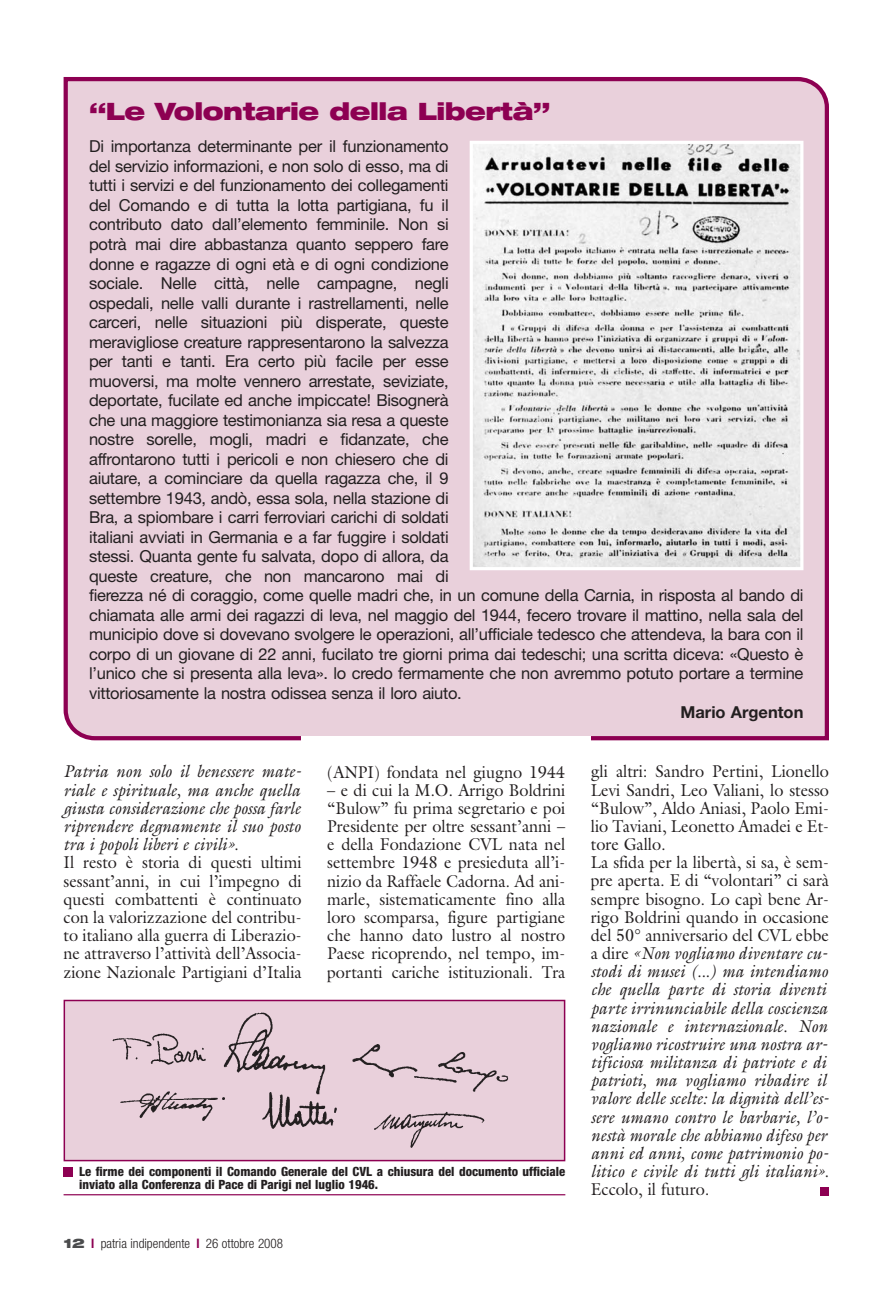
<style>
.page{position:relative;width:893px;height:1297px;background:#fff}
.page>*{position:absolute;margin:0;border:0;box-sizing:border-box;transform-origin:0 0}
.t1{font:900 expanded 24px "Helvetica Neue";letter-spacing:-.02em;color:#8d0052}
.t2{font:italic 17.25px/18.1px "Galliard";color:#231f20;text-align:justify;scale:.94 1}
.t3{font:17.25px/18.1px "Galliard";color:#231f20;text-align:justify;scale:.94 1}
.t4{font:16.5px/19.5px "Helvetica Neue";letter-spacing:-.015em;color:#231f20}
.t5{font:700 16.5px "Helvetica Neue";color:#231f20}
.t6{font:300 condensed 13.2px "Helvetica Neue";color:#231f20}
.t7{font:800 condensed 12.75px/12.8px "Helvetica Neue";color:#231f20}
.s1{font-weight:900;font-stretch:expanded;color:#4b4c4d}
.s2{font-weight:700;color:#8d0052}
.s3{font-style:normal}
</style>
<div class="page">
<div style="left:820px;top:1187px;width:9px;height:8px;background:#8d0052"></div>
<div style="left:64px;top:77px;width:765px;height:663px;background:#e9d0db"></div>
<hr style="left:302px;top:736px;width:289px;height:4px;background:#fff">
<img style="left:474px;top:145px;width:325px;height:421px">
<div style="left:470px;top:141px;width:333px;height:429px;border:3px solid #fff"></div>
<img style="left:67px;top:1003px;width:495px;height:155px">
<div style="left:64px;top:1000px;width:501px;height:161px;border:2px solid #8d0052"></div>
<hr style="left:64px;top:1194px;width:501px;height:1px;background:#8d0052">
<div style="left:64px;top:1167px;width:9px;height:9px;background:#8d0052"></div>
<h1 class="t1" style="left:89px;top:102px;width:463px">“Le Volontarie della Libertà”</h1>
<p class="t4" style="left:89px;top:138px;width:716px">Di importanza determinante per il funzionamento<br>del servizio informazioni, e non solo di esso, ma di<br>tutti i servizi e del funzionamento dei collegamenti<br>del Comando e di tutta la lotta partigiana, fu il<br>contributo dato dall’elemento femminile. Non si<br>potrà mai dire abbastanza quanto seppero fare<br>donne e ragazze di ogni età e di ogni condizione<br>sociale. Nelle città, nelle campagne, negli<br>ospedali, nelle valli durante i rastrellamenti, nelle<br>carceri, nelle situazioni più disperate, queste<br>meravigliose creature rappresentarono la salvezza<br>per tanti e tanti. Era certo più facile per esse<br>muoversi, ma molte vennero arrestate, seviziate,<br>deportate, fucilate ed anche impiccate! Bisognerà<br>che una maggiore testimonianza sia resa a queste<br>nostre sorelle, mogli, madri e fidanzate, che<br>affrontarono tutti i pericoli e non chiesero che di<br>aiutare, a cominciare da quella ragazza che, il 9<br>settembre 1943, andò, essa sola, nella stazione di<br>Bra, a spiombare i carri ferroviari carichi di soldati<br>italiani avviati in Germania e a far fuggire i soldati<br>stessi. Quanta gente fu salvata, dopo di allora, da<br>queste creature, che non mancarono mai di<br>fierezza né di coraggio, come quelle madri che, in un comune della Carnia, in risposta al bando di chiamata alle armi dei ragazzi di leva, nel maggio del 1944, fecero trovare il mattino, nella sala del municipio dove si dovevano svolgere le operazioni, all’ufficiale tedesco che attendeva, la bara con il corpo di un giovane di 22 anni, fucilato tre giorni prima dai tedeschi; una scritta diceva: «Questo è l’unico che si presenta alla leva». lo credo fermamente che non avremmo potuto portare a termine vittoriosamente la nostra odissea senza il loro aiuto.</p>
<p class="t5" style="left:680px;top:706px;width:124px">Mario Argenton</p>
<p class="t2" style="left:64px;top:764px;width:254px">Patria non solo il benessere mate&shy;riale e spirituale, ma anche quella giusta considerazione che possa farle riprendere degnamente il suo posto tra i popoli liberi e civili».</p>
<p class="t3" style="left:64px;top:855px;width:255px">Il resto è storia di questi ultimi sessant’anni, in cui l’impegno di questi combattenti è continuato con la valorizzazione del contribu&shy;to italiano alla guerra di Liberazio&shy;ne attraverso l’attività dell’Associa&shy;zione Nazionale Partigiani d’Italia</p>
<p class="t3" style="left:327px;top:764px;width:255px">(ANPI) fondata nel giugno 1944</p>
<p class="t3" style="left:327px;top:782px;width:255px">– e di cui la M.O. Arrigo Boldrini “Bulow” fu prima segretario e poi Presidente per oltre sessant’anni – e della Fondazione CVL nata nel settembre 1948 e presieduta all’i&shy;nizio da Raffaele Cadorna. Ad ani&shy;marle, sistematicamente fino alla loro scomparsa, figure partigiane che hanno dato lustro al nostro Paese ricoprendo, nel tempo, im&shy;portanti cariche istituzionali. Tra</p>
<p class="t7" style="left:79px;top:1166px;width:488px">Le firme dei componenti il Comando Generale del CVL a chiusura del documento ufficiale inviato alla Conferenza di Pace di Parigi nel luglio 1946.</p>
<p class="t6" style="left:64px;top:1238px;width:221px"><span class="s1">12</span> <span class="s2">l</span> patria indipendente <span class="s2">l</span> 26 ottobre 2008</p>
<p class="t2" style="left:591px;top:764px;width:255px;text-align:left"><span class="s3">gli altri: Sandro Pertini, Lionello Levi Sandri, Leo Valiani, lo stesso “Bulow”, Aldo Aniasi, Paolo Emi&shy;lio Taviani, Leonetto Amadei e Et&shy;tore Gallo.<br>La sfida per la libertà, si sa, è sem&shy;pre aperta. E di “volontari” ci sarà sempre bisogno. Lo capì bene Ar&shy;rigo Boldrini quando in occasione del 50° anniversario del CVL ebbe a dire</span> «Non vogliamo diventare cu&shy;stodi di musei (...) ma intendiamo che quella parte di storia diventi parte irrinunciabile della coscienza nazionale e internazionale. Non vogliamo ricostruire una nostra ar&shy;tificiosa militanza di patriote e di patrioti, ma vogliamo ribadire il valore delle scelte: la dignità dell’es&shy;sere umano contro le barbarie, l’o&shy;nestà morale che abbiamo difeso per anni ed anni, come patrimonio po&shy;litico e civile di tutti gli italiani».</p>
<p class="t3" style="left:591px;top:1182px;width:127px">Eccolo, il futuro.</p>
</div>
